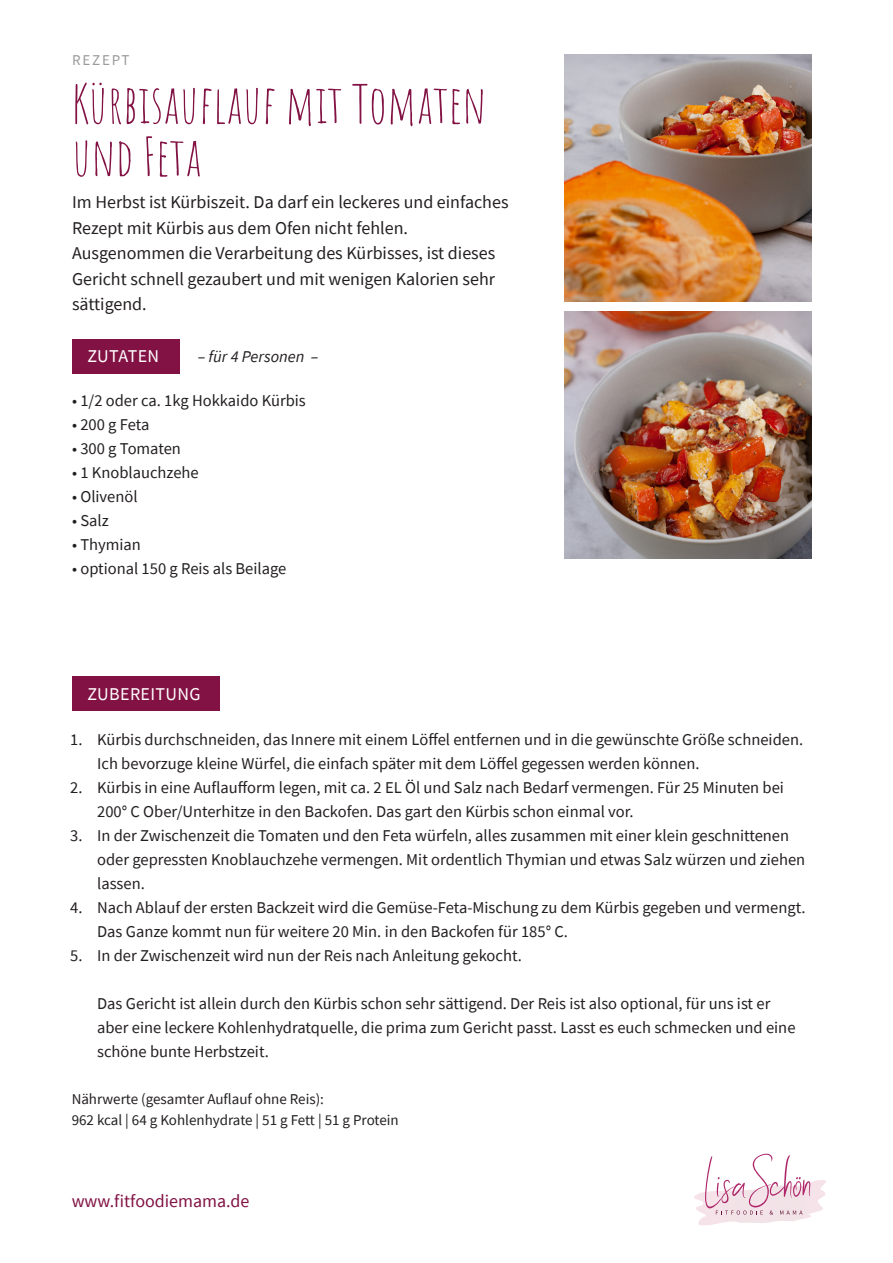
<style>
.page{position:relative;width:893px;height:1263px;background:#fff}
.page>*{position:absolute;margin:0;border:0;box-sizing:border-box;transform-origin:0 0}
.t1{font:52.5px/52.5px "Amatic SC";color:#821244}
.t2{font:18px/25.5px "Source Sans Pro";color:#231f20}
.t3{font:18px "Source Sans Pro";color:#821244}
.t4{font:18px "Source Sans Pro";letter-spacing:.02em;color:#fff}
.t5{font:16.5px/24px "Source Sans Pro";color:#231f20}
.t6{font:italic 16.5px "Source Sans Pro";color:#231f20}
.t7{font:15px "Source Sans Pro";color:#231f20}
.t8{font:15px "Source Sans Pro";letter-spacing:.12em;color:#9c9b9b}
</style>
<div class="page">
<svg style="left:694px;top:1154px;width:132px;height:71px"></svg>
<img style="left:564px;top:54px;width:247px;height:247px">
<img style="left:564px;top:311px;width:247px;height:247px">
<div style="left:72px;top:339px;width:108px;height:34px;background:#821244"></div>
<div style="left:72px;top:677px;width:147px;height:34px;background:#821244"></div>
<p class="t8" style="left:72px;top:51px;width:59px">REZEPT</p>
<p class="t1" style="left:72px;top:75px;width:416px">Kürbisauflauf mit Tomaten und Feta</p>
<p class="t2" style="left:72px;top:189px;width:438px">Im Herbst ist Kürbiszeit. Da darf ein leckeres und einfaches Rezept mit Kürbis aus dem Ofen nicht fehlen.<br>Ausgenommen die Verarbeitung des Kürbisses, ist dieses Gericht schnell gezaubert und mit wenigen Kalorien sehr sättigend.</p>
<p class="t4" style="left:87px;top:344px;width:73px">ZUTATEN</p>
<p class="t6" style="left:198px;top:346px;width:122px">– für 4 Personen –</p>
<p class="t5" style="left:72px;top:389px;width:235px">• 1/2 oder ca. 1kg Hokkaido Kürbis</p>
<p class="t5" style="left:72px;top:413px;width:79px">• 200 g Feta</p>
<p class="t5" style="left:72px;top:437px;width:110px">• 300 g Tomaten</p>
<p class="t5" style="left:72px;top:461px;width:128px">• 1 Knoblauchzehe</p>
<p class="t5" style="left:72px;top:485px;width:67px">• Olivenöl</p>
<p class="t5" style="left:72px;top:509px;width:38px">• Salz</p>
<p class="t5" style="left:72px;top:533px;width:70px">• Thymian</p>
<p class="t5" style="left:72px;top:557px;width:216px">• optional 150 g Reis als Beilage</p>
<p class="t4" style="left:87px;top:682px;width:115px">ZUBEREITUNG</p>
<p class="t5" style="left:97px;top:727px;width:707px;text-indent:-27px">1. Kürbis durchschneiden, das Innere mit einem Löffel entfernen und in die gewünschte Größe schneiden.<br>Ich bevorzuge kleine Würfel, die einfach später mit dem Löffel gegessen werden können.</p>
<p class="t5" style="left:97px;top:775px;width:688px;text-indent:-27px">2. Kürbis in eine Auflaufform legen, mit ca. 2 EL Öl und Salz nach Bedarf vermengen. Für 25 Minuten bei<br>200° C Ober/Unterhitze in den Backofen. Das gart den Kürbis schon einmal vor.</p>
<p class="t5" style="left:97px;top:823px;width:710px;text-indent:-27px">3. In der Zwischenzeit die Tomaten und den Feta würfeln, alles zusammen mit einer klein geschnittenen oder gepressten Knoblauchzehe vermengen. Mit ordentlich Thymian und etwas Salz würzen und ziehen lassen.</p>
<p class="t5" style="left:97px;top:895px;width:710px;text-indent:-27px">4. Nach Ablauf der ersten Backzeit wird die Gemüse-Feta-Mischung zu dem Kürbis gegeben und vermengt.<br>Das Ganze kommt nun für weitere 20 Min. in den Backofen für 185° C.</p>
<p class="t5" style="left:70px;top:943px;width:453px">5. In der Zwischenzeit wird nun der Reis nach Anleitung gekocht.</p>
<p class="t5" style="left:97px;top:991px;width:700px">Das Gericht ist allein durch den Kürbis schon sehr sättigend. Der Reis ist also optional, für uns ist er aber eine leckere Kohlenhydratquelle, die prima zum Gericht passt. Lasst es euch schmecken und eine schöne bunte Herbstzeit.</p>
<p class="t7" style="left:72px;top:1089px;width:254px">Nährwerte (gesamter Auflauf ohne Reis):</p>
<p class="t7" style="left:72px;top:1110px;width:329px">962 kcal | 64 g Kohlenhydrate | 51 g Fett | 51 g Protein</p>
<p class="t3" style="left:72px;top:1190px;width:179px">www.fitfoodiemama.de</p>
</div>
